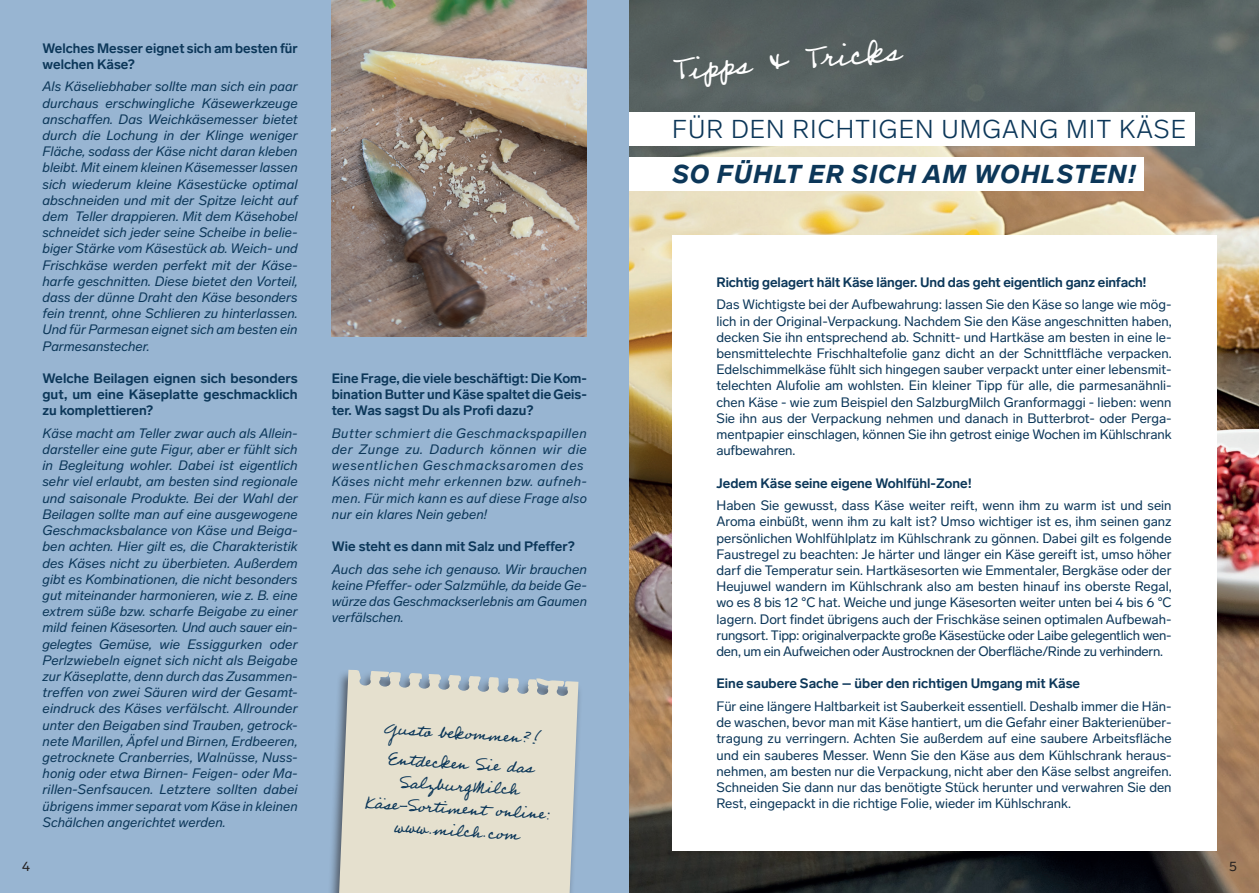
<style>
.page{position:relative;width:1259px;height:893px;background:#98b5d2}
.page>*{position:absolute;margin:0;border:0;box-sizing:border-box;transform-origin:0 0}
.t1{font:39px "Professor";color:#fff}
.t2{font:300 25.5px "Lab Grotesque";letter-spacing:.04em;color:#0c3759}
.t3{font:italic 900 25.5px "Lab Grotesque";letter-spacing:.04em;color:#0c3759}
.t4{font:21px/22.5px "Professor";color:#0c3759}
.t5{font:13.5px/16.2px "Lab Grotesque";letter-spacing:-.01em;color:#0c3759;text-align:justify}
.t6{font:italic 13.5px/16.2px "Lab Grotesque";letter-spacing:.01em;color:#0c3759;text-align:justify}
.t7{font:700 13.5px/16.2px "Lab Grotesque";color:#0c3759;text-align:justify}
.t8{font:italic 13.5px/16.2px "Lab Grotesque";letter-spacing:.03em;color:#0c3759}
.t9{font:13.5px "Lab Grotesque";color:#231f1f}
</style>
<div class="page">
<img style="left:629px;top:0;width:630px;height:893px">
<div style="left:672px;top:235px;width:544px;height:615px;background:#fff"></div>
<div style="left:629px;top:112px;width:565px;height:34px;background:#fff"></div>
<div style="left:629px;top:157px;width:515px;height:34px;background:#fff"></div>
<img style="left:332px;top:0;width:255px;height:336px">
<svg style="left:331px;top:670px;width:247px;height:223px;background:#d9d8cb"></svg>
<p class="t7" style="left:43px;top:40px;width:257px">Welches Messer eignet sich am besten für welchen Käse?</p>
<p class="t6" style="left:43px;top:79px;width:257px">Als Käseliebhaber sollte man sich ein paar durchaus erschwingliche Käsewerkzeuge anschaffen. Das Weichkäsemesser bietet durch die Lochung in der Klinge weniger Fläche, sodass der Käse nicht daran kleben bleibt. Mit einem kleinen Käsemesser lassen sich wiederum kleine Käsestücke optimal abschneiden und mit der Spitze leicht auf dem Teller drappieren. Mit dem Käsehobel schneidet sich jeder seine Scheibe in belie&shy;biger Stärke vom Käsestück ab. Weich- und Frischkäse werden perfekt mit der Käse&shy;harfe geschnitten. Diese bietet den Vorteil, dass der dünne Draht den Käse besonders fein trennt, ohne Schlieren zu hinterlassen.<br>Und für Parmesan eignet sich am besten ein Parmesanstecher.</p>
<p class="t7" style="left:43px;top:370px;width:257px">Welche Beilagen eignen sich besonders gut, um eine Käseplatte geschmacklich zu komplettieren?</p>
<p class="t6" style="left:43px;top:425px;width:257px">Käse macht am Teller zwar auch als Allein&shy;darsteller eine gute Figur, aber er fühlt sich in Begleitung wohler. Dabei ist eigentlich sehr viel erlaubt, am besten sind regionale und saisonale Produkte. Bei der Wahl der Beilagen sollte man auf eine ausgewogene Geschmacksbalance von Käse und Beiga&shy;ben achten. Hier gilt es, die Charakteristik des Käses nicht zu überbieten. Außerdem gibt es Kombinationen, die nicht besonders gut miteinander harmonieren, wie z. B. eine extrem süße bzw. scharfe Beigabe zu einer mild feinen Käsesorten. Und auch sauer ein&shy;gelegtes Gemüse, wie Essiggurken oder Perlzwiebeln eignet sich nicht als Beigabe zur Käseplatte, denn durch das Zusammen&shy;treffen von zwei Säuren wird der Gesamt&shy;eindruck des Käses verfälscht. Allrounder unter den Beigaben sind Trauben, getrock&shy;nete Marillen, Äpfel und Birnen, Erdbeeren, getrocknete Cranberries, Walnüsse, Nuss&shy;honig oder etwa Birnen- Feigen- oder Ma&shy;rillen-Senfsaucen. Letztere sollten dabei übrigens immer separat vom Käse in kleinen Schälchen angerichtet werden.</p>
<p class="t7" style="left:332px;top:370px;width:257px">Eine Frage, die viele beschäftigt: Die Kom&shy;bination Butter und Käse spaltet die Geis&shy;ter. Was sagst Du als Profi dazu?</p>
<p class="t8" style="left:332px;top:425px;width:257px">Butter schmiert die Geschmackspapillen der Zunge zu. Dadurch können wir die wesentlichen Geschmacksaromen des Käses nicht mehr erkennen bzw. aufneh&shy;men. Für mich kann es auf diese Frage also nur ein klares Nein geben!</p>
<p class="t7" style="left:332px;top:539px;width:244px">Wie steht es dann mit Salz und Pfeffer?</p>
<p class="t6" style="left:332px;top:561px;width:257px">Auch das sehe ich genauso. Wir brauchen keine Pfeffer- oder Salzmühle, da beide Ge&shy;würze das Geschmackserlebnis am Gaumen verfälschen.</p>
<h3 class="t4" style="left:386px;top:711px;width:158px;line-height:30px;rotate:4deg">Gusto be kom men?!<br>Entdecken Sie das</h3>
<h3 class="t4" style="left:367px;top:766px;width:188px;text-align:center;rotate:4deg">SalzburgMilch<br>Käse-Sor timent on line: www.milch.com</h3>
<h1 class="t1" style="left:671px;top:43px;width:229px;rotate:-5deg">Tipps &amp; Tricks</h1>
<h2 class="t2" style="left:672px;top:114px;width:515px">FÜR DEN RICHTIGEN UMGANG MIT KÄSE</h2>
<h2 class="t3" style="left:672px;top:159px;width:465px">SO FÜHLT ER SICH AM WOHLSTEN!</h2>
<p class="t7" style="left:716px;top:274px;width:431px">Richtig gelagert hält Käse länger. Und das geht eigentlich ganz einfach!</p>
<p class="t5" style="left:716px;top:297px;width:457px">Das Wichtigste bei der Aufbewahrung: lassen Sie den Käse so lange wie mög&shy;lich in der Original-Verpackung. Nachdem Sie den Käse angeschnitten haben, decken Sie ihn entsprechend ab. Schnitt- und Hartkäse am besten in eine le&shy;bensmittelechte Frischhaltefolie ganz dicht an der Schnittfläche verpacken.<br>Edelschimmelkäse fühlt sich hingegen sauber verpackt unter einer lebensmit&shy;telechten Alufolie am wohlsten. Ein kleiner Tipp für alle, die parmesanähnli&shy;chen Käse - wie zum Beispiel den SalzburgMilch Granformaggi - lieben: wenn Sie ihn aus der Verpackung nehmen und danach in Butterbrot- oder Perga&shy;mentpapier einschlagen, können Sie ihn getrost einige Wochen im Kühlschrank aufbewahren.</p>
<p class="t7" style="left:716px;top:475px;width:257px">Jedem Käse seine eigene Wohlfühl-Zone!</p>
<p class="t5" style="left:716px;top:497px;width:457px">Haben Sie gewusst, dass Käse weiter reift, wenn ihm zu warm ist und sein Aroma einbüßt, wenn ihm zu kalt ist? Umso wichtiger ist es, ihm seinen ganz persönlichen Wohlfühlplatz im Kühlschrank zu gönnen. Dabei gilt es folgende Faustregel zu beachten: Je härter und länger ein Käse gereift ist, umso höher darf die Temperatur sein. Hartkäsesorten wie Emmentaler, Bergkäse oder der Heujuwel wandern im Kühlschrank also am besten hinauf ins oberste Regal, wo es 8 bis 12 °C hat. Weiche und junge Käsesorten weiter unten bei 4 bis 6 °C lagern. Dort findet übrigens auch der Frischkäse seinen optimalen Aufbewah&shy;rungsort. Tipp: originalverpackte große Käsestücke oder Laibe gelegentlich wen&shy;den, um ein Aufweichen oder Austrocknen der Oberfläche/Rinde zu verhindern.</p>
<p class="t7" style="left:716px;top:676px;width:365px">Eine saubere Sache – über den richtigen Umgang mit Käse</p>
<p class="t5" style="left:716px;top:698px;width:457px">Für eine längere Haltbarkeit ist Sauberkeit essentiell. Deshalb immer die Hän&shy;de waschen, bevor man mit Käse hantiert, um die Gefahr einer Bakterienüber&shy;tragung zu verringern. Achten Sie außerdem auf eine saubere Arbeitsfläche und ein sauberes Messer. Wenn Sie den Käse aus dem Kühlschrank heraus&shy;nehmen, am besten nur die Verpackung, nicht aber den Käse selbst angreifen.<br>Schneiden Sie dann nur das benötigte Stück herunter und verwahren Sie den Rest, eingepackt in die richtige Folie, wieder im Kühlschrank.</p>
<p class="t9" style="left:22px;top:858px;width:9px">4</p>
<p class="t9" style="left:1229px;top:858px;width:9px">5</p>
</div>
